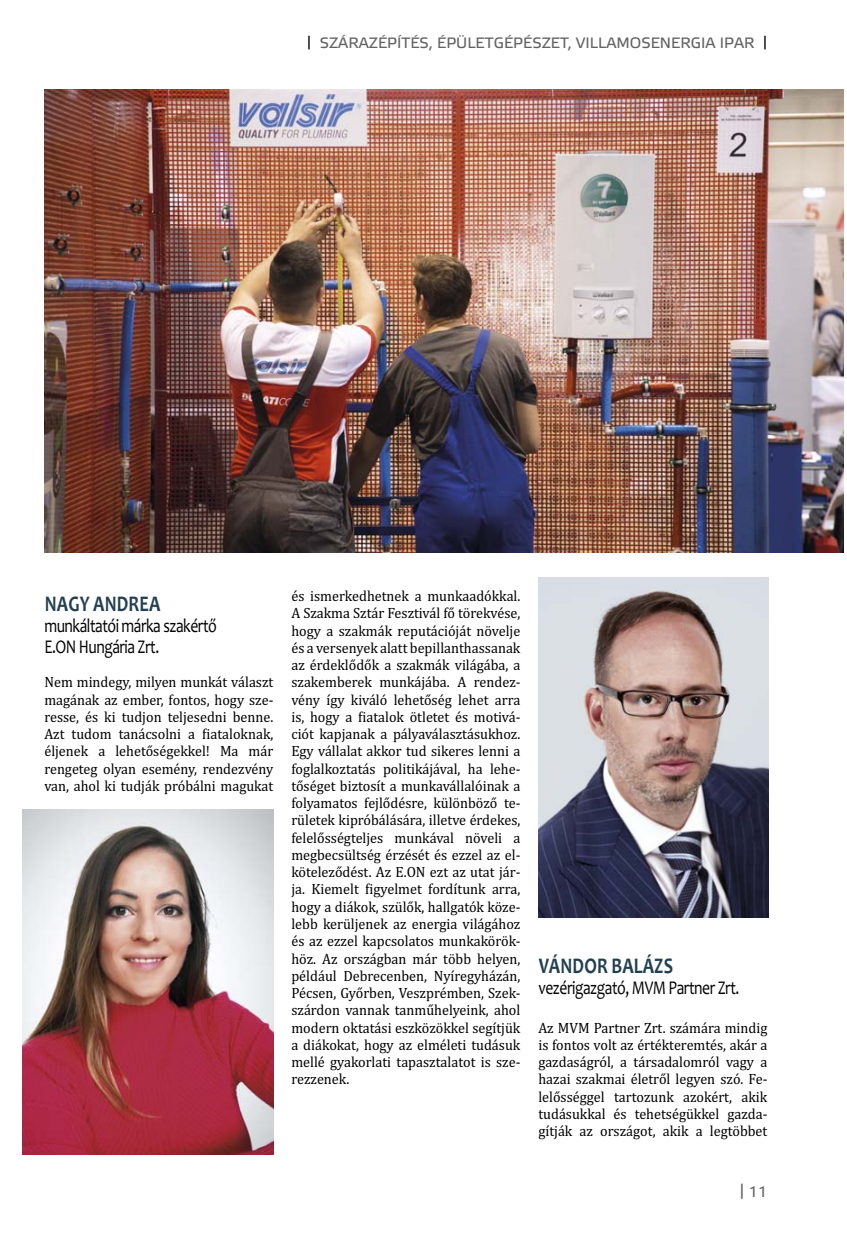
<style>
.page{position:relative;width:847px;height:1233px;background:#fff}
.page>*{position:absolute;margin:0;border:0;box-sizing:border-box;transform-origin:0 0}
.t1{font:700 22.5px "Candara";letter-spacing:.01em;color:#224051;scale:.8 1}
.t2{font:19.5px/21px "Candara";letter-spacing:-.03em;color:#000;scale:.8 1}
.t3{font:15px/17.2px "Cambria";color:#000;text-align:justify;scale:.95 1}
.t4{font:15px "Etelka Text Pro";color:#636363}
.s1{font-size:13.5px;color:#000}
</style>
<div class="page">
<img style="left:22px;top:809px;width:251px;height:344px">
<img style="left:538px;top:577px;width:230px;height:340px">
<img style="left:44px;top:89px;width:800px;height:463px">
<p class="t4" style="left:307px;top:37px;width:462px"><span class="s1">|</span> SZÁRAZÉPÍTÉS, ÉPÜLETGÉPÉSZET, VILLAMOSENERGIA IPAR <span class="s1">|</span></p>
<h1 class="t1" style="left:45px;top:595px;width:146px">NAGY ANDREA</h1>
<h2 class="t2" style="left:44px;top:617px;width:217px">munkáltatói márka szakértő<br>E.ON Hungária Zrt.</h2>
<p class="t3" style="left:44px;top:675px;width:243px">Nem mindegy, milyen munkát választ magának az ember, fontos, hogy sze&shy;resse, és ki tudjon teljesedni benne.<br>Azt tudom tanácsolni a -iataloknak, éljenek a lehetőségekkel! Ma már rengeteg olyan esemény, rendezvény van, ahol ki tudják próbálni magukat</p>
<p class="t3" style="left:291px;top:588px;width:243px">és ismerkedhetnek a munkaadókkal.<br>A Szakma Sztár Fesztivál fő törekvése, hogy a szakmák reputációját növelje és a versenyek alatt bepillanthassanak az érdeklődők a szakmák világába, a szakemberek munkájába. A rendez&shy;vény így kiváló lehetőség lehet arra is, hogy a -iatalok ötletet és motivá&shy;ciót kapjanak a pályaválasztásukhoz.<br>Egy vállalat akkor tud sikeres lenni a foglalkoztatás politikájával, ha lehe&shy;tőséget biztosít a munkavállalóinak a folyamatos fejlődésre, különböző te&shy;rületek kipróbálására, illetve érdekes, felelősségteljes munkával növeli a megbecsültség érzését és ezzel az el&shy;köteleződést. Az E.ON ezt az utat jár&shy;ja. Kiemelt -igyelmet fordítunk arra, hogy a diákok, szülők, hallgatók köze&shy;lebb kerüljenek az energia világához és az ezzel kapcsolatos munkakörök&shy;höz. Az országban már több helyen, például Debrecenben, Nyíregyházán, Pécsen, Győrben, Veszprémben, Szek&shy;szárdon vannak tanműhelyeink, ahol modern oktatási eszközökkel segítjük a diákokat, hogy az elméleti tudásuk mellé gyakorlati tapasztalatot is sze&shy;rezzenek.</p>
<h1 class="t1" style="left:539px;top:957px;width:169px">VÁNDOR BALÁZS</h1>
<h2 class="t2" style="left:538px;top:979px;width:253px">vezérigazgató, MVM Partner Zrt.</h2>
<p class="t3" style="left:538px;top:1020px;width:243px">Az MVM Partner Zrt. számára mindig is fontos volt az értékteremtés, akár a gazdaságról, a társadalomról vagy a hazai szakmai életről legyen szó. Fe&shy;lelősséggel tartozunk azokért, akik tudásukkal és tehetségükkel gazda&shy;gítják az országot, akik a legtöbbet</p>
<p class="t4" style="left:739px;top:1185px;width:29px">| 11</p>
</div>
